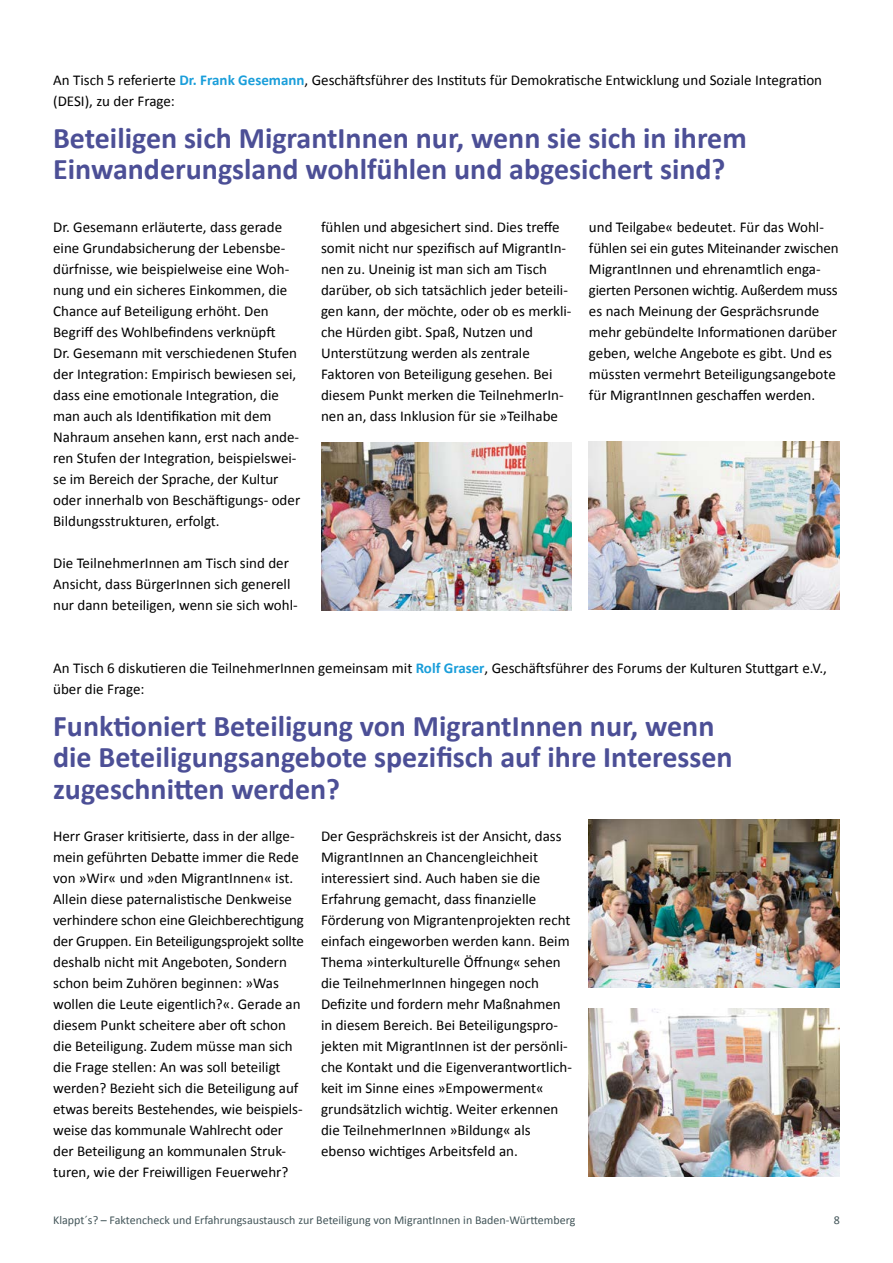
<style>
.page{position:relative;width:893px;height:1263px;background:#fff}
.page>*{position:absolute;margin:0;border:0;box-sizing:border-box;transform-origin:0 0}
.t1{font:700 30px/31.5px "Calibri";color:#4c4f96}
.t2{font:15px/21px "Calibri";color:#000}
.t3{font:12px "Calibri";color:#435559}
.s1{font-weight:700;color:#1a9eda}
</style>
<div class="page">
<img style="left:589px;top:820px;width:251px;height:168px">
<img style="left:589px;top:1009px;width:251px;height:168px">
<img style="left:321px;top:442px;width:251px;height:168px">
<img style="left:589px;top:442px;width:251px;height:168px">
<p class="t2" style="left:53px;top:69px;width:770px">An Tisch 5 referierte <span class="s1">Dr. Frank Gesemann</span>, Geschäftsführer des Instituts für Demokratische Entwicklung und Soziale Integration (DESI), zu der Frage:</p>
<h1 class="t1" style="left:53px;top:122px;width:695px">Beteiligen sich MigrantInnen nur, wenn sie sich in ihrem<br>Einwanderungsland wohlfühlen und abgesichert sind?</h1>
<p class="t2" style="left:53px;top:216px;width:249px">Dr. Gesemann erläuterte, dass gerade eine Grundabsicherung der Lebensbe&shy;dürfnisse, wie beispielweise eine Woh&shy;nung und ein sicheres Einkommen, die Chance auf Beteiligung erhöht. Den Begriff des Wohlbefindens verknüpft<br>Dr. Gesemann mit verschiedenen Stufen der Integration: Empirisch bewiesen sei, dass eine emotionale Integration, die man auch als Identifikation mit dem Nahraum ansehen kann, erst nach ande&shy;ren Stufen der Integration, beispielswei&shy;se im Bereich der Sprache, der Kultur oder innerhalb von Beschäftigungs- oder Bildungsstrukturen, erfolgt.</p>
<p class="t2" style="left:53px;top:552px;width:246px">Die TeilnehmerInnen am Tisch sind der<br>Ansicht, dass BürgerInnen sich generell nur dann beteiligen, wenn sie sich wohl-</p>
<p class="t2" style="left:321px;top:216px;width:252px">fühlen und abgesichert sind. Dies treffe somit nicht nur spezifisch auf MigrantIn&shy;nen zu. Uneinig ist man sich am Tisch darüber, ob sich tatsächlich jeder beteili&shy;gen kann, der möchte, oder ob es merkli&shy;che Hürden gibt. Spaß, Nutzen und Unterstützung werden als zentrale Faktoren von Beteiligung gesehen. Bei diesem Punkt merken die TeilnehmerIn&shy;nen an, dass Inklusion für sie »Teilhabe</p>
<p class="t2" style="left:589px;top:216px;width:251px">und Teilgabe« bedeutet. Für das Wohl&shy;fühlen sei ein gutes Miteinander zwischen MigrantInnen und ehrenamtlich enga&shy;gierten Personen wichtig. Außerdem muss es nach Meinung der Gesprächsrunde mehr gebündelte Informationen darüber geben, welche Angebote es gibt. Und es müssten vermehrt Beteiligungsangebote für MigrantInnen geschaffen werden.</p>
<p class="t2" style="left:53px;top:657px;width:775px">An Tisch 6 diskutieren die TeilnehmerInnen gemeinsam mit <span class="s1">Rolf Graser</span>, Geschäftsführer des Forums der Kulturen Stuttgart e.V., über die Frage:</p>
<h1 class="t1" style="left:53px;top:710px;width:681px">Funktioniert Beteiligung von MigrantInnen nur, wenn die Beteiligungsangebote spezifisch auf ihre Interessen zugeschnitten werden?</h1>
<p class="t2" style="left:53px;top:825px;width:252px">Herr Graser kritisierte, dass in der allge&shy;mein geführten Debatte immer die Rede von »Wir« und »den MigrantInnen« ist.<br>Allein diese paternalistische Denkweise verhindere schon eine Gleichberechtigung der Gruppen. Ein Beteiligungsprojekt sollte deshalb nicht mit Angeboten, Sondern schon beim Zuhören beginnen: »Was wollen die Leute eigentlich?«. Gerade an diesem Punkt scheitere aber oft schon die Beteiligung. Zudem müsse man sich die Frage stellen: An was soll beteiligt werden? Bezieht sich die Beteiligung auf etwas bereits Bestehendes, wie beispiels&shy;weise das kommunale Wahlrecht oder der Beteiligung an kommunalen Struk&shy;turen, wie der Freiwilligen Feuerwehr?</p>
<p class="t2" style="left:321px;top:825px;width:252px">Der Gesprächskreis ist der Ansicht, dass MigrantInnen an Chancengleichheit interessiert sind. Auch haben sie die Erfahrung gemacht, dass finanzielle Förderung von Migrantenprojekten recht einfach eingeworben werden kann. Beim Thema »interkulturelle Öffnung« sehen die TeilnehmerInnen hingegen noch Defizite und fordern mehr Maßnahmen in diesem Bereich. Bei Beteiligungspro&shy;jekten mit MigrantInnen ist der persönli&shy;che Kontakt und die Eigenverantwortlich&shy;keit im Sinne eines »Empowerment« grundsätzlich wichtig. Weiter erkennen die TeilnehmerInnen »Bildung« als ebenso wichtiges Arbeitsfeld an.</p>
<p class="t3" style="left:53px;top:1212px;width:524px">Klappt´s? – Faktencheck und Erfahrungsaustausch zur Beteiligung von MigrantInnen in Baden-Württemberg</p>
<p class="t3" style="left:834px;top:1212px;width:8px">8</p>
</div>
